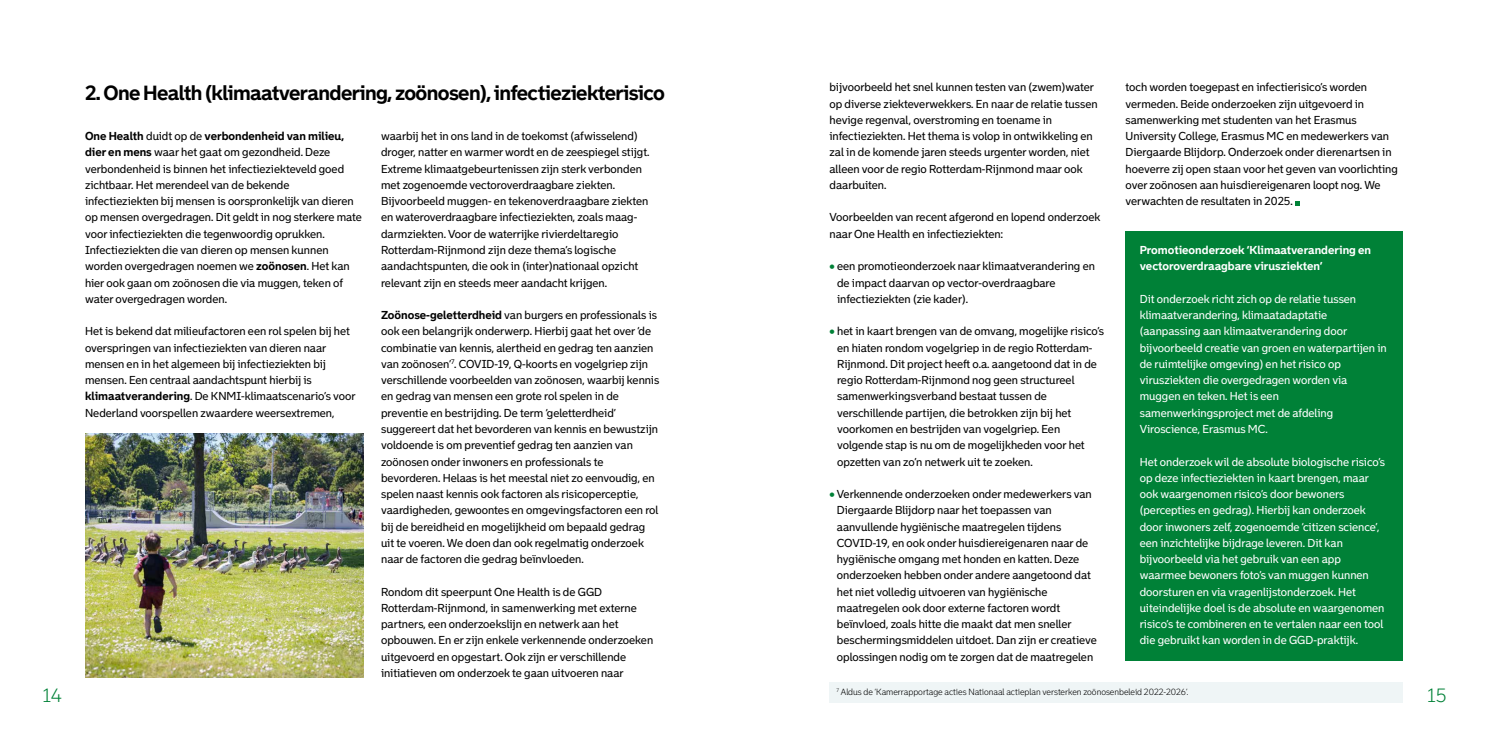
<style>
.page{position:relative;width:1489px;height:745px;background:#fff}
.page>*{position:absolute;margin:0;border:0;box-sizing:border-box;transform-origin:0 0}
.Kop_zwart_-30_16{font:700 20px "Bolder";letter-spacing:-.03em;color:#000}
.t1{font:300 18.75px "Bolder";color:#008137}
.Brood_9_13{font:11.25px/16.2px "Bolder";color:#000}
.Brood_wit_9_13{font:11.25px/16.2px "Bolder";color:#fff}
.Intro_wit_9_13{font:700 11.25px/16.2px "Bolder";color:#fff}
.Bronnen_7_10{font:300 8.75px "Bolder";color:#000}
.s1{font-weight:700}
.s2{font-weight:700;color:#008137}
</style>
<div class="page">
<img style="left:85px;top:433px;width:278px;height:243px">
<svg style="left:1295px;top:201px;width:4px;height:4px"></svg>
<div style="left:1125px;top:231px;width:277px;height:429px;background:#008137"></div>
<div style="left:829px;top:681px;width:573px;height:21px;background:#eff5f6"></div>
<h3 class="Kop_zwart_-30_16" style="left:85px;top:80px;width:581px">2. One Health (klimaatverandering, zoönosen), infectieziekterisico</h3>
<p class="Brood_9_13" style="left:85px;top:128px;width:278px"><span class="s1">One Health</span> duidt op de <span class="s1">verbondenheid van milieu, dier en mens</span> waar het gaat om gezondheid. Deze verbondenheid is binnen het infectieziekteveld goed zichtbaar. Het merendeel van de bekende infectieziekten bij mensen is oorspronkelijk van dieren op mensen overgedragen. Dit geldt in nog sterkere mate voor infectieziekten die tegenwoordig oprukken.<br>Infectieziekten die van dieren op mensen kunnen worden overgedragen noemen we <span class="s1">zoönosen</span>. Het kan hier ook gaan om zoönosen die via muggen, teken of water overgedragen worden.</p>
<p class="Brood_9_13" style="left:85px;top:323px;width:272px">Het is bekend dat milieufactoren een rol spelen bij het overspringen van infectieziekten van dieren naar mensen en in het algemeen bij infectieziekten bij mensen. Een centraal aandachtspunt hierbij is <span class="s1">klimaatverandering</span>. De KNMI-klimaatscenario’s voor Nederland voorspellen zwaardere weersextremen,</p>
<p class="Brood_9_13" style="left:381px;top:128px;width:270px">waarbij het in ons land in de toekomst (afwisselend) droger, natter en warmer wordt en de zeespiegel stijgt.<br>Extreme klimaatgebeurtenissen zijn sterk verbonden met zogenoemde vectoroverdraagbare ziekten.<br>Bijvoorbeeld muggen- en tekenoverdraagbare ziekten en wateroverdraagbare infectieziekten, zoals maag&shy;darmziekten. Voor de waterrijke rivierdeltaregio Rotterdam-Rijnmond zijn deze thema’s logische aandachtspunten, die ook in (inter)nationaal opzicht relevant zijn en steeds meer aandacht krijgen.</p>
<p class="Brood_9_13" style="left:381px;top:306px;width:280px"><span class="s1">Zoönose-geletterdheid</span> van burgers en professionals is ook een belangrijk onderwerp. Hierbij gaat het over ‘de combinatie van kennis, alertheid en gedrag ten aanzien van zoönosen’<sup>7</sup>. COVID-19, Q-koorts en vogelgriep zijn verschillende voorbeelden van zoönosen, waarbij kennis en gedrag van mensen een grote rol spelen in de preventie en bestrijding. De term ‘geletterdheid’ suggereert dat het bevorderen van kennis en bewustzijn voldoende is om preventief gedrag ten aanzien van zoönosen onder inwoners en professionals te bevorderen. Helaas is het meestal niet zo eenvoudig, en spelen naast kennis ook factoren als risicoperceptie, vaardigheden, gewoontes en omgevingsfactoren een rol bij de bereidheid en mogelijkheid om bepaald gedrag uit te voeren. We doen dan ook regelmatig onderzoek naar de factoren die gedrag beïnvloeden.</p>
<p class="Brood_9_13" style="left:381px;top:583px;width:274px">Rondom dit speerpunt One Health is de GGD Rotterdam-Rijnmond, in samenwerking met externe partners, een onderzoekslijn en netwerk aan het opbouwen. En er zijn enkele verkennende onderzoeken uitgevoerd en opgestart. Ook zijn er verschillende initiatieven om onderzoek te gaan uitvoeren naar</p>
<p class="Brood_9_13" style="left:829px;top:79px;width:270px">bijvoorbeeld het snel kunnen testen van (zwem)water op diverse ziekteverwekkers. En naar de relatie tussen hevige regenval, overstroming en toename in infectieziekten. Het thema is volop in ontwikkeling en zal in de komende jaren steeds urgenter worden, niet alleen voor de regio Rotterdam-Rijnmond maar ook daarbuiten.</p>
<p class="Brood_9_13" style="left:829px;top:209px;width:272px">Voorbeelden van recent afgerond en lopend onderzoek naar One Health en infectieziekten:</p>
<p class="Brood_9_13" style="left:837px;top:258px;width:259px;text-indent:-8px"><span class="s2">•</span> een promotieonderzoek naar klimaatverandering en de impact daarvan op vector-overdraagbare infectieziekten (zie kader).</p>
<p class="Brood_9_13" style="left:837px;top:323px;width:268px;text-indent:-8px"><span class="s2">•</span> het in kaart brengen van de omvang, mogelijke risico’s en hiaten rondom vogelgriep in de regio Rotterdam-Rijnmond. Dit project heeft o.a. aangetoond dat in de regio Rotterdam-Rijnmond nog geen structureel samenwerkingsverband bestaat tussen de verschillende partijen, die betrokken zijn bij het voorkomen en bestrijden van vogelgriep. Een volgende stap is nu om de mogelijkheden voor het opzetten van zo’n netwerk uit te zoeken.</p>
<p class="Brood_9_13" style="left:836px;top:485px;width:261px;text-indent:-7px"><span class="s2">•</span> Verkennende onderzoeken onder medewerkers van Diergaarde Blijdorp naar het toepassen van aanvullende hygiënische maatregelen tijdens COVID-19, en ook onder huisdiereigenaren naar de hygiënische omgang met honden en katten. Deze onderzoeken hebben onder andere aangetoond dat het niet volledig uitvoeren van hygiënische maatregelen ook door externe factoren wordt beïnvloed, zoals hitte die maakt dat men sneller beschermingsmiddelen uitdoet. Dan zijn er creatieve oplossingen nodig om te zorgen dat de maatregelen</p>
<p class="Brood_9_13" style="left:1125px;top:79px;width:274px">toch worden toegepast en infectierisico’s worden vermeden. Beide onderzoeken zijn uitgevoerd in samenwerking met studenten van het Erasmus University College, Erasmus MC en medewerkers van Diergaarde Blijdorp. Onderzoek onder dierenartsen in hoeverre zij open staan voor het geven van voorlichting over zoönosen aan huisdiereigenaren loopt nog. We verwachten de resultaten in 2025.</p>
<p class="Intro_wit_9_13" style="left:1139px;top:241px;width:233px">Promotieonderzoek ‘Klimaatverandering en vectoroverdraagbare virusziekten’</p>
<p class="Brood_wit_9_13" style="left:1139px;top:290px;width:248px">Dit onderzoek richt zich op de relatie tussen klimaatverandering, klimaatadaptatie (aanpassing aan klimaatverandering door bijvoorbeeld creatie van groen en waterpartijen in de ruimtelijke omgeving) en het risico op virusziekten die overgedragen worden via muggen en teken. Het is een samenwerkingsproject met de afdeling Viroscience, Erasmus MC.</p>
<p class="Brood_wit_9_13" style="left:1139px;top:453px;width:247px">Het onderzoek wil de absolute biologische risico’s op deze infectieziekten in kaart brengen, maar ook waargenomen risico’s door bewoners (percepties en gedrag). Hierbij kan onderzoek door inwoners zelf, zogenoemde ‘citizen science’, een inzichtelijke bijdrage leveren. Dit kan bijvoorbeeld via het gebruik van een app waarmee bewoners foto’s van muggen kunnen doorsturen en via vragenlijstonderzoek. Het uiteindelijke doel is de absolute en waargenomen risico’s te combineren en te vertalen naar een tool die gebruikt kan worden in de GGD-praktijk.</p>
<p class="Bronnen_7_10" style="left:836px;top:686px;width:353px"><sup>7</sup> Aldus de ‘Kamerrapportage acties Nationaal actieplan versterken zoönosenbeleid 2022-2026’.</p>
<h2 class="t1" style="left:42px;top:684px;width:21px">14</h2>
<h2 class="t1" style="left:1426px;top:684px;width:21px">15</h2>
</div>
